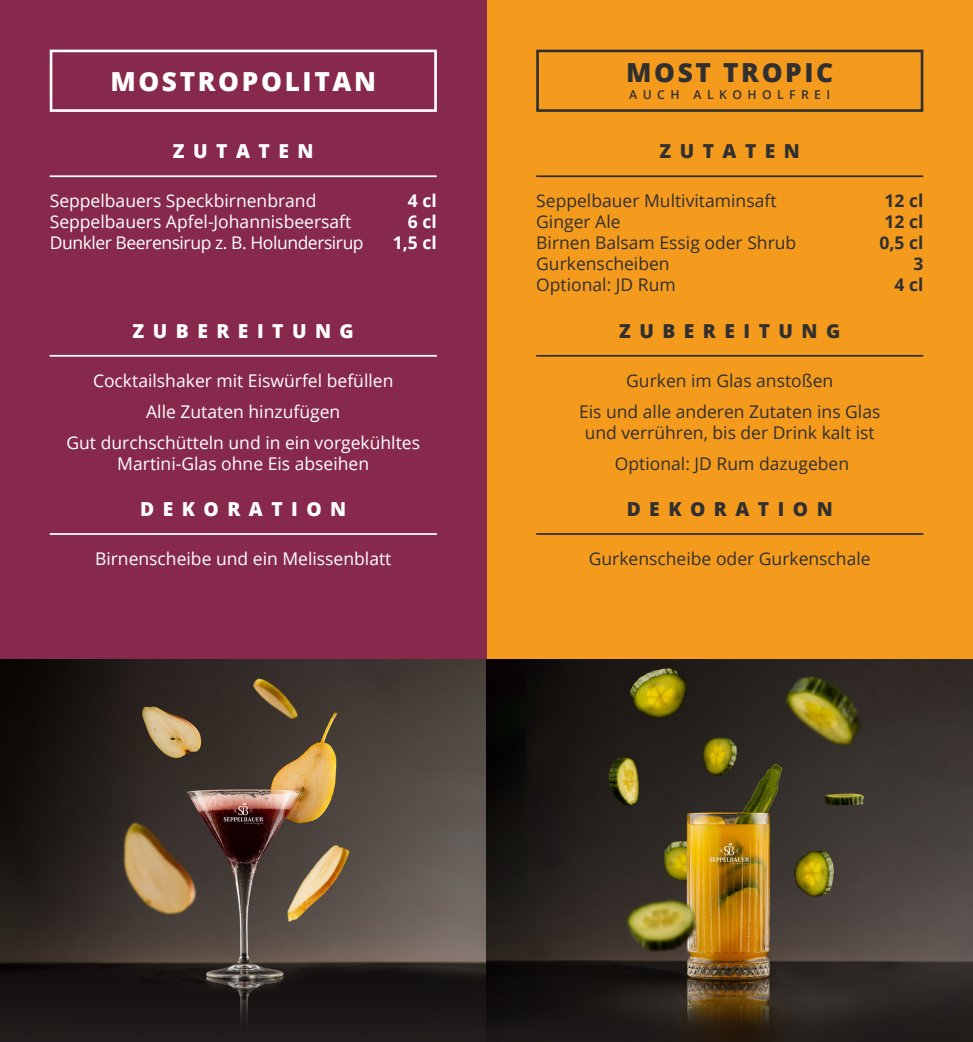
<style>
.page{position:relative;width:973px;height:1042px;background:#fff}
.page>*{position:absolute;margin:0;border:0;box-sizing:border-box;transform-origin:0 0}
.t1{font:800 26.25px "Open Sans";letter-spacing:.1em;color:#fff}
.t2{font:800 26.25px "Open Sans";letter-spacing:.1em;color:#312f30}
.t3{font:800 19.25px "Open Sans";letter-spacing:.44em;color:#312f30}
.t4{font:800 19.25px "Open Sans";letter-spacing:.44em;color:#fff}
.t5{font:17.5px/21px "Open Sans";color:#fff}
.t6{font:17.5px/21px "Open Sans";color:#312f30;text-align:center}
.t7{font:700 17.5px/21px "Open Sans";color:#312f30;text-align:right}
.t8{font:700 17.5px/21px "Open Sans";color:#fff;text-align:right}
.t9{font:600 12.25px "Open Sans";letter-spacing:.44em;color:#312f30}
</style>
<div class="page">
<div style="left:486px;top:0;width:486px;height:1042px;background:#f49b1e"></div>
<div style="left:0;top:0;width:486px;height:1042px;background:#87294d"></div>
<img style="left:0;top:660px;width:486px;height:382px">
<img style="left:486px;top:660px;width:486px;height:382px">
<hr style="left:536px;top:175px;width:387px;height:2px;background:#312f30">
<hr style="left:50px;top:175px;width:387px;height:2px;background:#fff">
<hr style="left:536px;top:355px;width:387px;height:2px;background:#312f30">
<hr style="left:50px;top:355px;width:387px;height:2px;background:#fff">
<hr style="left:536px;top:533px;width:387px;height:2px;background:#312f30">
<hr style="left:50px;top:533px;width:387px;height:2px;background:#fff">
<div style="left:536px;top:50px;width:387px;height:62px;border:3px solid #312f30"></div>
<div style="left:50px;top:50px;width:387px;height:62px;border:3px solid #fff"></div>
<h1 class="t1" style="left:110px;top:62px;width:267px">MOSTROPOLITAN</h1>
<h1 class="t2" style="left:626px;top:53px;width:209px">MOST TROPIC</h1>
<p class="t9" style="left:629px;top:86px;width:202px">AUCH ALKOHOLFREI</p>
<p class="t4" style="left:173px;top:137px;width:142px">ZUTATEN</p>
<p class="t5" style="left:50px;top:190px;width:315px">Seppelbauers Speckbirnenbrand<br>Seppelbauers Apfel-Johannisbeersaft<br>Dunkler Beerensirup z. B. Holundersirup</p>
<p class="t8" style="left:393px;top:190px;width:45px">4 cl<br>6 cl<br>1,5 cl</p>
<p class="t3" style="left:659px;top:137px;width:142px">ZUTATEN</p>
<p class="t6" style="left:536px;top:190px;width:261px;text-align:left">Seppelbauer Multivitaminsaft<br>Ginger Ale<br>Birnen Balsam Essig oder Shrub<br>Gurkenscheiben<br>Optional: JD Rum</p>
<p class="t4" style="left:133px;top:316px;width:223px">ZUBEREITUNG</p>
<p class="t3" style="left:619px;top:316px;width:223px">ZUBEREITUNG</p>
<p class="t7" style="left:879px;top:190px;width:45px">12 cl<br>12 cl<br>0,5 cl<br>3<br>4 cl</p>
<p class="t5" style="left:66px;top:364px;width:355px;line-height:31px;text-align:center">Cocktailshaker mit Eiswürfel befüllen<br>Alle Zutaten hinzufügen<br>Gut durchschütteln und in ein vorgekühltes</p>
<p class="t5" style="left:117px;top:452px;width:253px">Martini-Glas ohne Eis abseihen</p>
<p class="t6" style="left:579px;top:364px;width:303px;line-height:31px">Gurken im Glas anstoßen<br>Eis und alle anderen Zutaten ins Glas</p>
<p class="t6" style="left:584px;top:416px;width:291px;line-height:31px">und verrühren, bis der Drink kalt ist<br>Optional: JD Rum dazugeben</p>
<p class="t4" style="left:140px;top:494px;width:207px">DEKORATION</p>
<p class="t3" style="left:626px;top:494px;width:207px">DEKORATION</p>
<p class="t5" style="left:95px;top:548px;width:298px">Birnenscheibe und ein Melissenblatt</p>
<p class="t6" style="left:588px;top:548px;width:283px">Gurkenscheibe oder Gurkenschale</p>
</div>
